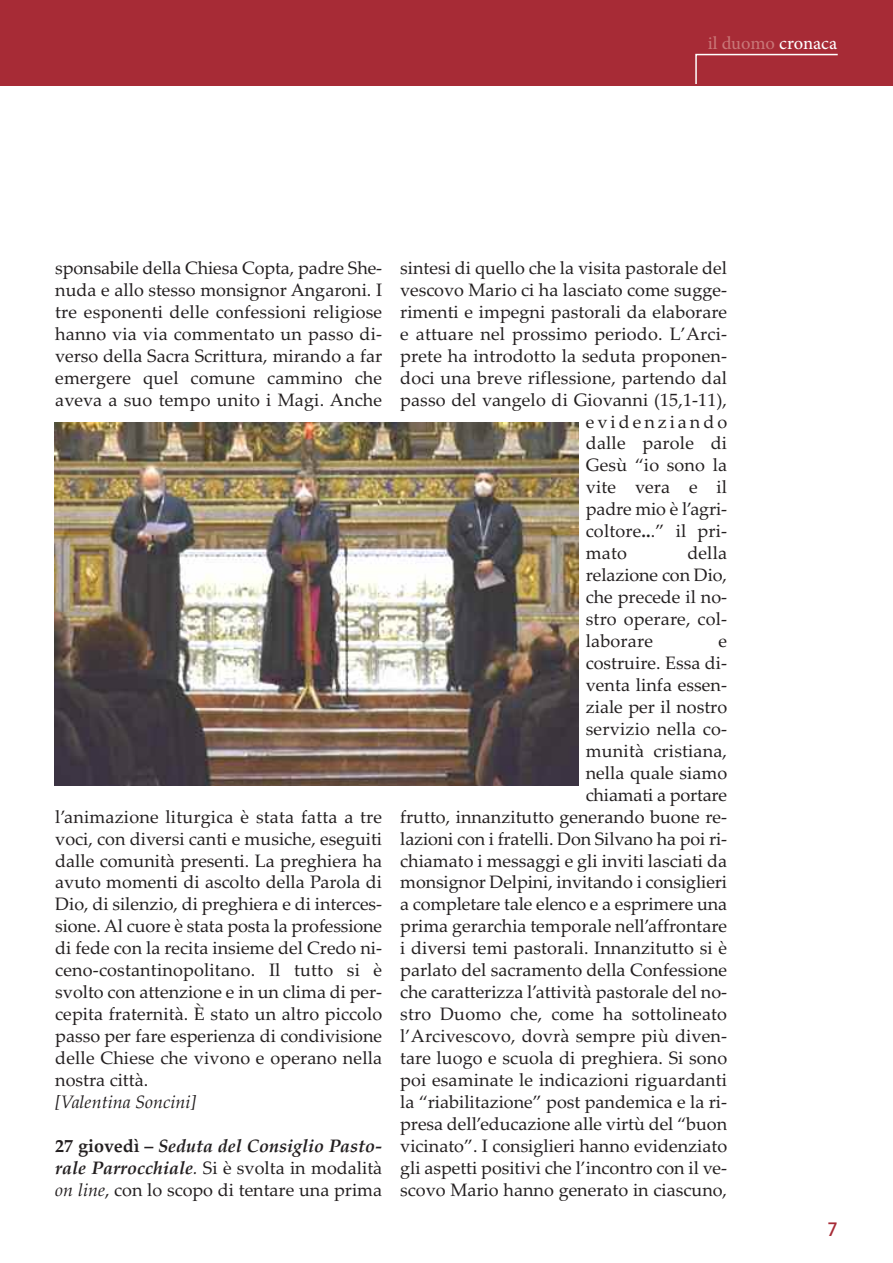
<style>
.page{position:relative;width:893px;height:1263px;background:#fff}
.page>*{position:absolute;margin:0;border:0;box-sizing:border-box;transform-origin:0 0}
.t1{font:18px/21.9px "Palatino Linotype";color:#231f20;text-align:justify}
.t2{font:italic 18px "Palatino Linotype";color:#231f20}
.t3{font:18px "Adobe Hebrew";letter-spacing:-.005em;color:#c97677}
.t4{font:18px "Palatino Linotype";letter-spacing:.165em;color:#231f20}
.t5{font:18px "Adobe Heiti Std";color:#a72b36}
.s1{color:#fff}
.s2{font-weight:700}
.s3{font-weight:700;font-style:italic}
.s4{font-style:italic}
</style>
<div class="page">
<hr style="left:0;top:0;width:2px;height:85px;background:#a72b36">
<div style="left:2px;top:0;width:891px;height:85px;background:#a72b36"></div>
<svg style="left:694px;top:53px;width:145px;height:33px"></svg>
<img style="left:54px;top:422px;width:524px;height:363px">
<p class="t3" style="left:708px;top:37px;width:131px">il duomo <span class="s1">cronaca</span></p>
<p class="t1" style="left:55px;top:257px;width:328px">sponsabile della Chiesa Copta, padre She&shy;nuda e allo stesso monsignor Angaroni. I tre esponenti delle confessioni religiose hanno via via commentato un passo di&shy;verso della Sacra Scrittura, mirando a far emergere quel comune cammino che aveva a suo tempo unito i Magi. Anche</p>
<p class="t1" style="left:55px;top:805px;width:328px">l’animazione liturgica è stata fatta a tre voci, con diversi canti e musiche, eseguiti dalle comunità presenti. La preghiera ha avuto momenti di ascolto della Parola di Dio, di silenzio, di preghiera e di interces&shy;sione. Al cuore è stata posta la professione di fede con la recita insieme del Credo ni&shy;ceno-costantinopolitano. Il tutto si è svolto con attenzione e in un clima di per&shy;cepita fraternità. È stato un altro piccolo passo per fare esperienza di condivisione delle Chiese che vivono e operano nella nostra città.</p>
<p class="t2" style="left:55px;top:1091px;width:143px">[Valentina Soncini]</p>
<p class="t1" style="left:55px;top:1135px;width:328px"><span class="s2">27 giovedì –</span> <span class="s3">Seduta del Consiglio Pasto&shy;rale Parrocchiale</span><span class="s4">.</span> Si è svolta in modalità <span class="s4">on line</span>, con lo scopo di tentare una prima</p>
<p class="t1" style="left:400px;top:257px;width:328px">sintesi di quello che la visita pastorale del</p>
<p class="t1" style="left:400px;top:279px;width:328px">vescovo Mario ci ha lasciato come sugge-</p>
<p class="t1" style="left:400px;top:301px;width:328px">rimenti e impegni pastorali da elaborare</p>
<p class="t1" style="left:400px;top:322px;width:328px">e attuare nel prossimo periodo. L’Arci-</p>
<p class="t1" style="left:400px;top:344px;width:328px">prete ha introdotto la seduta proponen-</p>
<p class="t1" style="left:400px;top:366px;width:328px">doci una breve riflessione, partendo dal</p>
<p class="t1" style="left:400px;top:388px;width:328px">passo del vangelo di Giovanni (15,1-11),</p>
<p class="t4" style="left:586px;top:411px;width:143px">evidenziando</p>
<p class="t1" style="left:586px;top:432px;width:143px">dalle parole di</p>
<p class="t1" style="left:586px;top:454px;width:143px">Gesù “io sono la</p>
<p class="t1" style="left:586px;top:476px;width:143px">vite vera e il</p>
<p class="t1" style="left:586px;top:498px;width:143px">padre mio è l’agri-</p>
<p class="t1" style="left:586px;top:520px;width:143px">coltore<span class="s2">..</span>.” il pri-</p>
<p class="t1" style="left:586px;top:542px;width:43px">mato</p>
<p class="t1" style="left:586px;top:542px;width:143px;text-indent:101px">della relazione con Dio, che precede il no&shy;stro operare, col&shy;laborare</p>
<p class="t1" style="left:400px;top:630px;width:328px;text-align:right">e<br>costruire. Essa di-<br>venta linfa essen-<br>ziale per il nostro<br>servizio nella co-<br>munità cristiana,<br>nella quale siamo<br>chiamati a portare<br>frutto, innanzitutto generando buone re&shy;lazioni con i fratelli. Don Silvano ha poi ri&shy;chiamato i messaggi e gli inviti lasciati da monsignor Delpini, invitando i consiglieri a completare tale elenco e a esprimere una prima gerarchia temporale nell’affrontare i diversi temi pastorali. Innanzitutto si è parlato del sacramento della Confessione che caratterizza l’attività pastorale del no&shy;stro Duomo che, come ha sottolineato l’Arcivescovo, dovrà sempre più diven&shy;tare luogo e scuola di preghiera. Si sono poi esaminate le indicazioni riguardanti la “riabilitazione” post pandemica e la ri&shy;presa dell’educazione alle virtù del “buon vicinato”. I consiglieri hanno evidenziato gli aspetti positivi che l’incontro con il ve&shy;scovo Mario hanno generato in ciascuno,</p>
<p class="t5" style="left:828px;top:1219px;width:12px">7</p>
</div>
